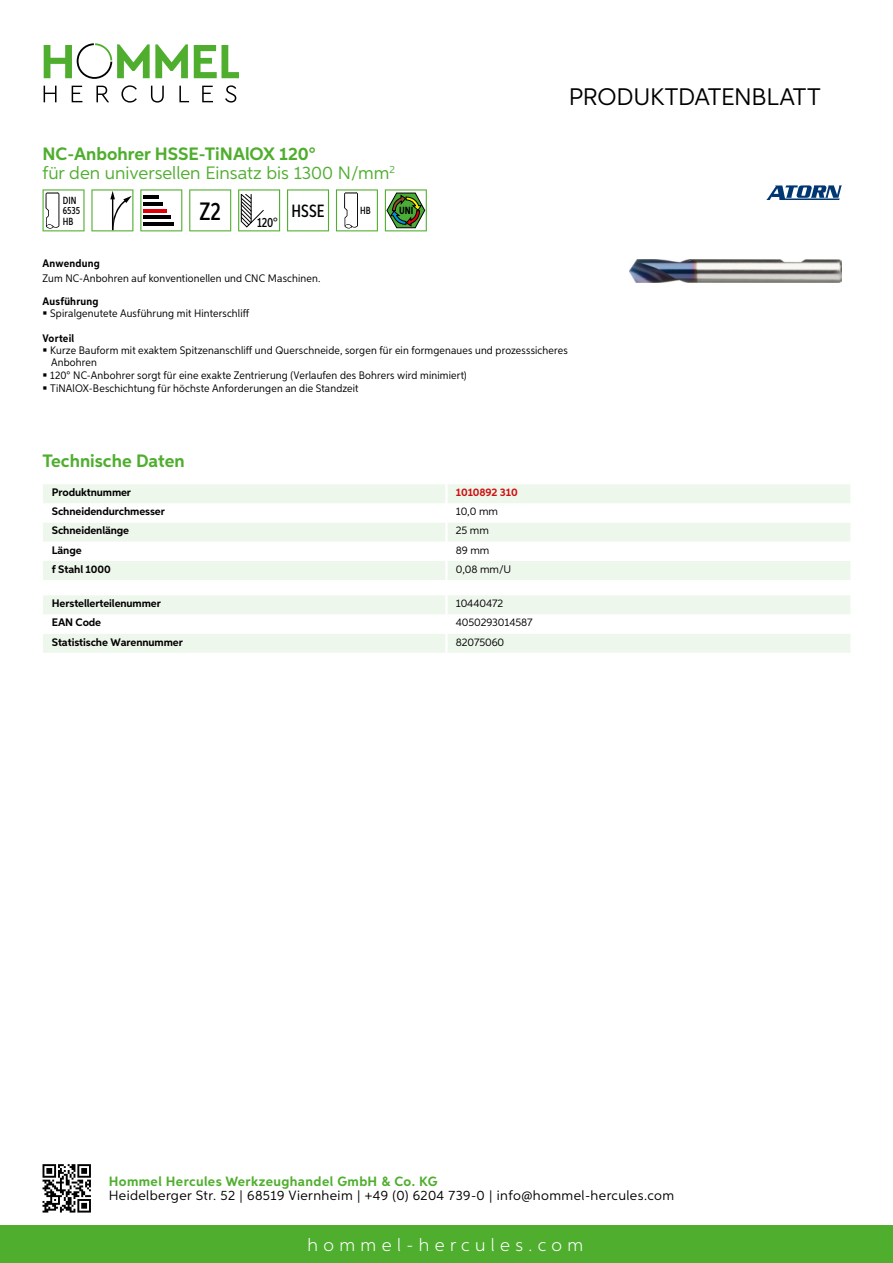
<style>
.page{position:relative;width:893px;height:1263px;background:#fff}
.page>*{position:absolute;margin:0;border:0;box-sizing:border-box;transform-origin:0 0}
.t1{font:500 25.2px "Aspira XX Nar";color:#000}
.t2{font:24px "Aspira";letter-spacing:-.01em;color:#000}
.t3{font:18px/19.8px "Aspira";color:#50ae2f}
.t4{font:300 18px "Aspira";letter-spacing:.3em;color:#fff}
.t5{font:700 18px "Aspira";color:#50ae2f}
.t6{font:500 17.85px "Aspira XX Nar";color:#000}
.t7{font:13.5px "Aspira";letter-spacing:.03em;color:#000}
.t8{font:700 13.5px "Aspira";letter-spacing:.03em;color:#50ae2f}
.t9{font:500 13.35px "Aspira XX Nar";color:#000}
.t10{font:10.95px/12.5px "Aspira Nar";letter-spacing:.015em;color:#000}
.t11{font:700 10.95px "Aspira";letter-spacing:-.01em;color:#000}
.t12{font:10.95px "Aspira";letter-spacing:-.01em;color:#000}
.t13{font:700 10.95px "Aspira Nar";letter-spacing:.02em;color:#000}
.t14{font:700 10.95px "Aspira";letter-spacing:-.01em;color:#cd1013}
.t15{font:500 10.35px/10.4px "Aspira XX Nar";color:#000}
.t16{font:700 10.35px "Aspira XX Nar";color:#000}
.s1{font-weight:700}
</style>
<div class="page">
<div style="left:0;top:1226px;width:893px;height:37px;background:#50ae2f"></div>
<svg style="left:43px;top:1164px;width:48px;height:48px"></svg>
<svg style="left:194px;top:45px;width:45px;height:33px"></svg>
<svg style="left:44px;top:43px;width:144px;height:36px"></svg>
<svg style="left:44px;top:86px;width:13px;height:16px"></svg>
<svg style="left:72px;top:86px;width:10px;height:16px"></svg>
<svg style="left:96px;top:86px;width:13px;height:16px"></svg>
<svg style="left:121px;top:85px;width:16px;height:18px"></svg>
<svg style="left:151px;top:86px;width:13px;height:17px"></svg>
<svg style="left:179px;top:86px;width:10px;height:16px"></svg>
<svg style="left:202px;top:86px;width:11px;height:16px"></svg>
<svg style="left:225px;top:85px;width:11px;height:18px"></svg>
<div style="left:43px;top:484px;width:807px;height:96px;background:#eef7eb"></div>
<svg style="left:43px;top:503px;width:807px;height:58px"></svg>
<hr style="left:445px;top:484px;width:3px;height:19px;background:#fff">
<hr style="left:445px;top:503px;width:3px;height:20px;background:#fff">
<hr style="left:445px;top:523px;width:3px;height:19px;background:#fff">
<hr style="left:445px;top:542px;width:3px;height:19px;background:#fff">
<hr style="left:445px;top:561px;width:3px;height:19px;background:#fff">
<svg style="left:43px;top:595px;width:807px;height:58px"></svg>
<hr style="left:445px;top:634px;width:3px;height:19px;background:#fff">
<svg style="left:43px;top:189px;width:42px;height:42px"></svg>
<svg style="left:91px;top:189px;width:42px;height:42px"></svg>
<svg style="left:140px;top:189px;width:42px;height:42px"></svg>
<hr style="left:144px;top:196px;width:15px;height:3px;background:#000">
<hr style="left:144px;top:202px;width:19px;height:4px;background:#000">
<hr style="left:144px;top:209px;width:23px;height:3px;background:#e3000b">
<hr style="left:144px;top:216px;width:27px;height:3px;background:#000">
<hr style="left:144px;top:222px;width:30px;height:4px;background:#000">
<svg style="left:189px;top:189px;width:42px;height:42px"></svg>
<svg style="left:238px;top:189px;width:42px;height:42px"></svg>
<svg style="left:287px;top:189px;width:42px;height:42px"></svg>
<svg style="left:336px;top:189px;width:42px;height:42px"></svg>
<svg style="left:385px;top:189px;width:42px;height:42px"></svg>
<img style="left:629px;top:259px;width:213px;height:24px">
<svg style="left:766px;top:185px;width:76px;height:15px"></svg>
<h3 class="t3" style="left:43px;top:143px;width:354px"><span class="s1">NC-Anbohrer HSSE-TiNAlOX 120°<br></span>für den universellen Einsatz bis 1300 N/mm<sup>2</sup></h3>
<p class="t15" style="left:63px;top:195px;width:19px">DIN<br>6535<br>HB</p>
<h1 class="t1" style="left:200px;top:196px;width:23px">Z2</h1>
<p class="t9" style="left:257px;top:215px;width:22px">120°</p>
<h3 class="t6" style="left:292px;top:200px;width:34px">HSSE</h3>
<p class="t15" style="left:360px;top:205px;width:12px">HB</p>
<p class="t16" style="left:399px;top:205px;width:16px">UNI</p>
<h2 class="t2" style="left:569px;top:82px;width:253px">Produktdatenblatt</h2>
<p class="t13" style="left:43px;top:257px;width:59px">Anwendung</p>
<p class="t10" style="left:43px;top:272px;width:279px">Zum NC-Anbohren auf konventionellen und CNC Maschinen.</p>
<p class="t13" style="left:43px;top:294px;width:58px">Ausführung</p>
<p class="t10" style="left:50px;top:307px;width:201px">Spiralgenutete Ausführung mit Hinterschliff</p>
<p class="t13" style="left:43px;top:331px;width:33px">Vorteil</p>
<p class="t10" style="left:50px;top:344px;width:519px">Kurze Bauform mit exaktem Spitzenanschliff und Querschneide, sorgen für ein formgenaues und prozesssicheres Anbohren<br>120° NC-Anbohrer sorgt für eine exakte Zentrierung (Verlaufen des Bohrers wird minimiert)<br>TiNAlOX-Beschichtung für höchste Anforderungen an die Standzeit</p>
<h3 class="t5" style="left:43px;top:450px;width:144px">Technische Daten</h3>
<p class="t11" style="left:52px;top:486px;width:81px">Produktnummer</p>
<p class="t14" style="left:456px;top:486px;width:63px">1010892 310</p>
<p class="t11" style="left:52px;top:505px;width:115px">Schneidendurchmesser</p>
<p class="t12" style="left:456px;top:505px;width:44px">10,0 mm</p>
<p class="t11" style="left:52px;top:524px;width:79px">Schneidenlänge</p>
<p class="t12" style="left:456px;top:524px;width:35px">25 mm</p>
<p class="t11" style="left:52px;top:543px;width:31px">Länge</p>
<p class="t12" style="left:456px;top:543px;width:35px">89 mm</p>
<p class="t11" style="left:52px;top:562px;width:60px">f Stahl 1000</p>
<p class="t12" style="left:456px;top:562px;width:55px">0,08 mm/U</p>
<p class="t11" style="left:52px;top:597px;width:111px">Herstellerteilenummer</p>
<p class="t12" style="left:456px;top:597px;width:49px">10440472</p>
<p class="t11" style="left:52px;top:616px;width:51px">EAN Code</p>
<p class="t12" style="left:456px;top:616px;width:78px">4050293014587</p>
<p class="t11" style="left:52px;top:635px;width:132px">Statistische Warennummer</p>
<p class="t12" style="left:456px;top:635px;width:50px">82075060</p>
<p class="t8" style="left:109px;top:1172px;width:330px">Hommel Hercules Werkzeughandel GmbH &amp; Co. KG</p>
<p class="t7" style="left:109px;top:1187px;width:567px">Heidelberger Str. 52 | 68519 Viernheim | +49 (0) 6204 739-0 | info@hommel-hercules.com</p>
<h3 class="t4" style="left:307px;top:1234px;width:277px">hommel-hercules.com</h3>
</div>
